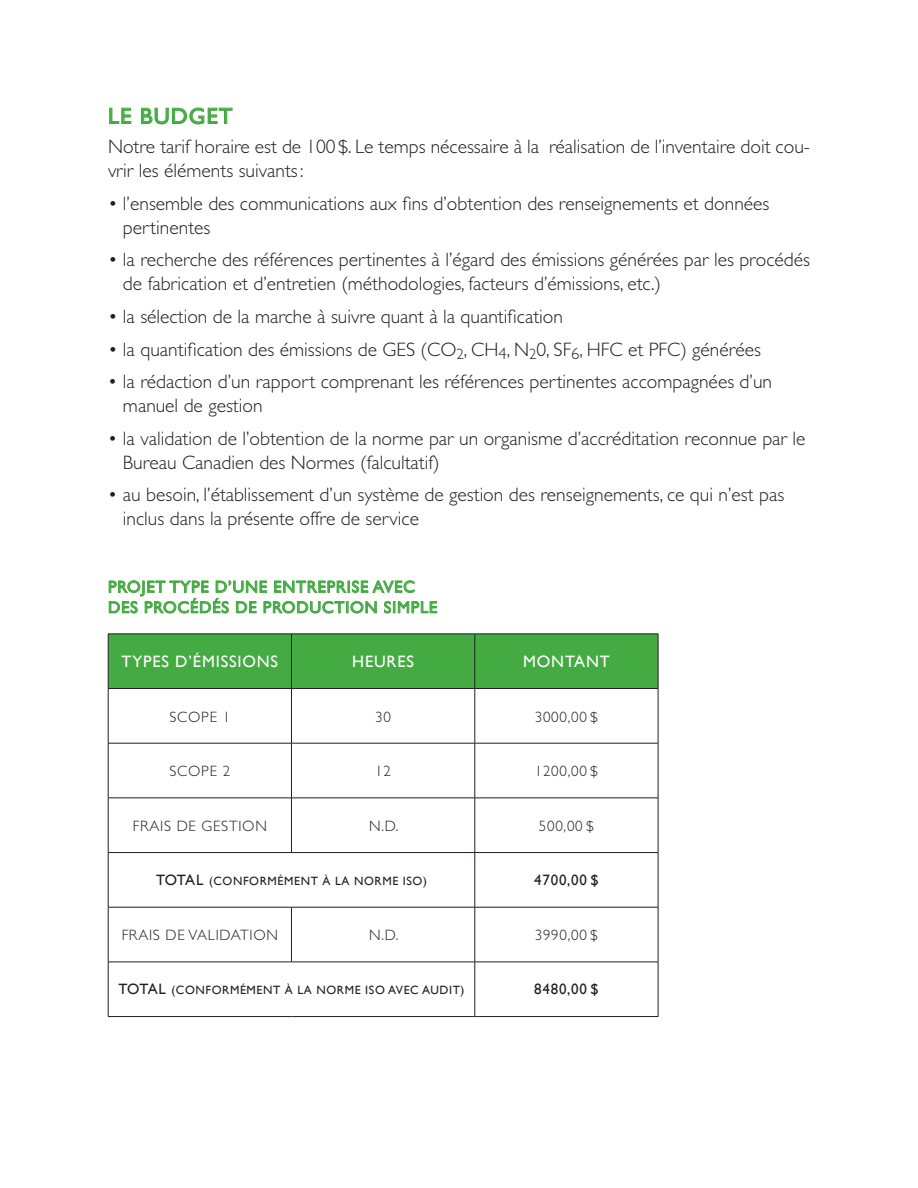
<style>
.page{position:relative;width:918px;height:1188px;background:#fff}
.page>*{position:absolute;margin:0;border:0;box-sizing:border-box;transform-origin:0 0}
.t1{font:22.5px "Gill Sans";letter-spacing:.05em;color:#44aa42}
.t2{font:300 19.5px/24px "Gill Sans";color:#231f20}
.t3{font:16.5px/20.4px "Gill Sans";letter-spacing:.05em;color:#44aa42}
.t4{font:16.5px "Gill Sans";letter-spacing:.05em;color:#fff}
.t5{font:300 15px "Gill Sans";letter-spacing:.05em;color:#231f20}
.t6{font:15px "Gill Sans";letter-spacing:.05em;color:#231f20}
.t7{font:12px "Gill Sans";letter-spacing:.05em;color:#231f20}
.s1{font-size:15px}
</style>
<div class="page">
<svg style="left:109px;top:108px;width:22px;height:16px"></svg>
<svg style="left:141px;top:108px;width:92px;height:16px"></svg>
<svg style="left:109px;top:581px;width:328px;height:32px"></svg>
<hr style="left:108px;top:689px;width:1px;height:54px;background:#231f20">
<hr style="left:291px;top:689px;width:1px;height:54px;background:#231f20">
<hr style="left:475px;top:689px;width:1px;height:54px;background:#231f20">
<hr style="left:108px;top:743px;width:183px;height:1px;background:#231f20">
<hr style="left:108px;top:743px;width:1px;height:55px;background:#231f20">
<hr style="left:291px;top:743px;width:184px;height:1px;background:#231f20">
<hr style="left:291px;top:743px;width:1px;height:55px;background:#231f20">
<hr style="left:475px;top:743px;width:183px;height:1px;background:#231f20">
<hr style="left:475px;top:743px;width:1px;height:55px;background:#231f20">
<hr style="left:108px;top:798px;width:183px;height:1px;background:#231f20">
<hr style="left:108px;top:798px;width:1px;height:54px;background:#231f20">
<hr style="left:291px;top:798px;width:184px;height:1px;background:#231f20">
<hr style="left:291px;top:798px;width:1px;height:54px;background:#231f20">
<hr style="left:475px;top:798px;width:183px;height:1px;background:#231f20">
<hr style="left:475px;top:798px;width:1px;height:54px;background:#231f20">
<hr style="left:108px;top:852px;width:183px;height:1px;background:#231f20">
<hr style="left:108px;top:853px;width:1px;height:54px;background:#231f20">
<hr style="left:291px;top:852px;width:184px;height:1px;background:#231f20">
<hr style="left:475px;top:852px;width:183px;height:1px;background:#231f20">
<hr style="left:475px;top:853px;width:1px;height:54px;background:#231f20">
<hr style="left:108px;top:907px;width:183px;height:1px;background:#231f20">
<hr style="left:108px;top:907px;width:1px;height:55px;background:#231f20">
<hr style="left:291px;top:907px;width:184px;height:1px;background:#231f20">
<hr style="left:291px;top:907px;width:1px;height:55px;background:#231f20">
<hr style="left:475px;top:907px;width:183px;height:1px;background:#231f20">
<hr style="left:475px;top:907px;width:1px;height:55px;background:#231f20">
<hr style="left:108px;top:962px;width:183px;height:1px;background:#231f20">
<hr style="left:108px;top:962px;width:1px;height:54px;background:#231f20">
<hr style="left:291px;top:962px;width:184px;height:1px;background:#231f20">
<hr style="left:475px;top:962px;width:183px;height:1px;background:#231f20">
<hr style="left:475px;top:962px;width:1px;height:54px;background:#231f20">
<hr style="left:108px;top:1016px;width:183px;height:1px;background:#231f20">
<hr style="left:291px;top:1016px;width:184px;height:1px;background:#231f20">
<hr style="left:475px;top:1016px;width:183px;height:1px;background:#231f20">
<hr style="left:658px;top:689px;width:1px;height:54px;background:#231f20">
<hr style="left:658px;top:743px;width:1px;height:55px;background:#231f20">
<hr style="left:658px;top:798px;width:1px;height:54px;background:#231f20">
<hr style="left:658px;top:853px;width:1px;height:54px;background:#231f20">
<hr style="left:658px;top:907px;width:1px;height:55px;background:#231f20">
<hr style="left:658px;top:962px;width:1px;height:54px;background:#231f20">
<hr style="left:658px;top:634px;width:1px;height:54px;background:#231f20">
<div style="left:108px;top:634px;width:550px;height:55px;background:#44aa42"></div>
<p class="t1" style="left:108px;top:103px;width:126px">LE BUDGET</p>
<p class="t2" style="left:108px;top:134px;width:704px">Notre tarif horaire est de 100$. Le temps nécessaire à la réalisation de l’inventaire doit cou&shy;vrir les éléments suivants:</p>
<p class="t2" style="left:123px;top:191px;width:648px;text-indent:-15px">• l’ensemble des communications aux fins d’obtention des renseignements et données pertinentes</p>
<p class="t2" style="left:123px;top:248px;width:689px;text-indent:-15px">• la recherche des références pertinentes à l’égard des émissions générées par les procédés de fabrication et d’entretien (méthodologies, facteurs d’émissions, etc.)</p>
<p class="t2" style="left:108px;top:304px;width:457px">• la sélection de la marche à suivre quant à la quantification</p>
<p class="t2" style="left:108px;top:337px;width:654px">• la quantification des émissions de GES (CO<sub>2</sub>, CH<sub>4</sub>, N<sub>2</sub>0, SF<sub>6</sub>, HFC et PFC) générées</p>
<p class="t2" style="left:123px;top:370px;width:651px;text-indent:-15px">• la rédaction d’un rapport comprenant les références pertinentes accompagnées d’un manuel de gestion</p>
<p class="t2" style="left:123px;top:426px;width:684px;text-indent:-15px">• la validation de l’obtention de la norme par un organisme d’accréditation reconnue par le<br>Bureau Canadien des Normes (falcultatif)</p>
<p class="t2" style="left:123px;top:483px;width:663px;text-indent:-15px">• au besoin, l’établissement d’un système de gestion des renseignements, ce qui n’est pas inclus dans la présente offre de service</p>
<p class="t3" style="left:108px;top:577px;width:331px">PROJET TYPE D’UNE ENTREPRISE AVEC<br>DES PROCÉDÉS DE PRODUCTION SIMPLE</p>
<p class="t4" style="left:122px;top:652px;width:158px">TYPES D’ÉMISSIONS</p>
<p class="t4" style="left:352px;top:652px;width:63px">HEURES</p>
<p class="t4" style="left:523px;top:652px;width:88px">MONTANT</p>
<p class="t5" style="left:169px;top:708px;width:62px">SCOPE 1</p>
<p class="t5" style="left:375px;top:708px;width:17px">30</p>
<p class="t5" style="left:535px;top:708px;width:65px">3000,00 $</p>
<p class="t5" style="left:169px;top:763px;width:62px">SCOPE 2</p>
<p class="t5" style="left:375px;top:763px;width:17px">12</p>
<p class="t5" style="left:535px;top:763px;width:65px">1200,00 $</p>
<p class="t5" style="left:133px;top:818px;width:136px">FRAIS DE GESTION</p>
<p class="t5" style="left:369px;top:818px;width:31px">N.D.</p>
<p class="t5" style="left:539px;top:818px;width:57px">500,00 $</p>
<p class="t7" style="left:156px;top:874px;width:272px"><span class="s1">TOTAL</span> (CONFORMÉMENT À LA NORME ISO)</p>
<p class="t6" style="left:534px;top:871px;width:66px">4700,00 $</p>
<p class="t5" style="left:122px;top:927px;width:158px">FRAIS DE VALIDATION</p>
<p class="t5" style="left:369px;top:927px;width:31px">N.D.</p>
<p class="t5" style="left:535px;top:927px;width:65px">3990,00 $</p>
<p class="t7" style="left:118px;top:983px;width:348px"><span class="s1">TOTAL</span> (CONFORMÉMENT À LA NORME ISO AVEC AUDIT)</p>
<p class="t6" style="left:534px;top:981px;width:66px">8480,00 $</p>
</div>
